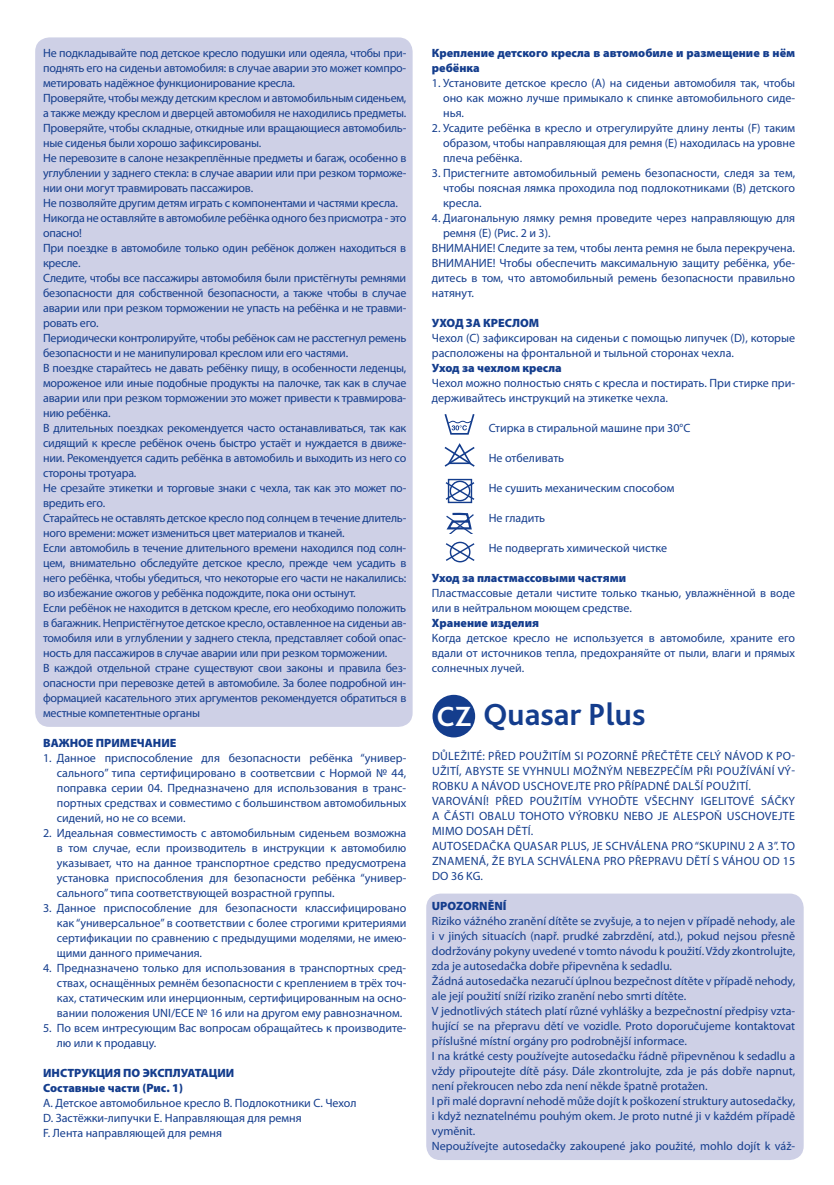
<style>
.page{position:relative;width:834px;height:1185px;background:#fff}
.page>*{position:absolute;margin:0;border:0;box-sizing:border-box;transform-origin:0 0}
.t1{font:700 32px "Bliss 2";color:#143d8d}
.t2{font:12px/15px "Myriad Pro";letter-spacing:-.005em;color:#143d8d;text-align:justify}
.t3{font:12px/15px "Myriad Pro";letter-spacing:.02em;color:#143d8d}
.t4{font:900 12px/15px "Myriad Pro";color:#143d8d}
.s1{font-size:29px;color:#fff}
</style>
<div class="page">
<div style="left:35px;top:37px;width:377px;height:690px;background:#ced0e6;border-radius:14px"></div>
<div style="left:426px;top:893px;width:377px;height:267px;background:#ced0e6;border-radius:14px"></div>
<svg style="left:444px;top:443px;width:31px;height:24px"></svg>
<svg style="left:446px;top:512px;width:28px;height:22px"></svg>
<svg style="left:445px;top:478px;width:30px;height:26px"></svg>
<svg style="left:445px;top:542px;width:30px;height:20px"></svg>
<svg style="left:444px;top:414px;width:31px;height:21px"></svg>
<div style="left:432px;top:695px;width:43px;height:42px;background:#143d8d;border-radius:50%"></div>
<p class="t2" style="left:43px;top:46px;width:364px;text-align:left">Не подкладывайте под детское кресло подушки или одеяла, чтобы при&shy;поднять его на сиденьи автомобиля: в случае аварии это может компро&shy;метировать надёжное функционирование кресла.<br>Проверяйте, чтобы между детским креслом и автомобильным сиденьем, а также между креслом и дверцей автомобиля не находились предметы.<br>Проверяйте, чтобы складные, откидные или вращающиеся автомобиль&shy;ные сиденья были хорошо зафиксированы.<br>Не перевозите в салоне незакреплённые предметы и багаж, особенно в углублении у заднего стекла: в случае аварии или при резком торможе&shy;нии они могут травмировать пассажиров.<br>Не позволяйте другим детям играть с компонентами и частями кресла.<br>Никогда не оставляйте в автомобиле ребёнка одного без присмотра - это опасно!<br>При поездке в автомобиле только один ребёнок должен находиться в кресле.<br>Следите, чтобы все пассажиры автомобиля были пристёгнуты ремнями безопасности для собственной безопасности, а также чтобы в случае аварии или при резком торможении не упасть на ребёнка и не травми&shy;ровать его.<br>Периодически контролируйте, чтобы ребёнок сам не расстегнул ремень безопасности и не манипулировал креслом или его частями.<br>В поездке старайтесь не давать ребёнку пищу, в особенности леденцы, мороженое или иные подобные продукты на палочке, так как в случае аварии или при резком торможении это может привести к травмирова&shy;нию ребёнка.<br>В длительных поездках рекомендуется часто останавливаться, так как сидящий к кресле ребёнок очень быстро устаёт и нуждается в движе&shy;нии. Рекомендуется садить ребёнка в автомобиль и выходить из него со стороны тротуара.<br>Не срезайте этикетки и торговые знаки с чехла, так как это может по&shy;вредить его.<br>Старайтесь не оставлять детское кресло под солнцем в течение длитель&shy;ного времени: может измениться цвет материалов и тканей.<br>Если автомобиль в течение длительного времени находился под солн&shy;цем, внимательно обследуйте детское кресло, прежде чем усадить в него ребёнка, чтобы убедиться, что некоторые его части не накалились: во избежание ожогов у ребёнка подождите, пока они остынут.<br>Если ребёнок не находится в детском кресле, его необходимо положить в багажник. Непристёгнутое детское кресло, оставленное на сиденьи ав&shy;томобиля или в углублении у заднего стекла, представляет собой опас&shy;ность для пассажиров в случае аварии или при резком торможении.<br>В каждой отдельной стране существуют свои законы и правила без&shy;опасности при перевозке детей в автомобиле. За более подробной ин&shy;формацией касательного этих аргументов рекомендуется обратиться в местные компетентные органы</p>
<p class="t4" style="left:43px;top:735px;width:135px">ВАЖНОЕ ПРИМЕЧАНИЕ</p>
<p class="t2" style="left:57px;top:751px;width:351px;text-indent:-14px">1. Данное приспособление для безопасности ребёнка “универ&shy;сального” типа сертифицировано в соответсвии с Нормой № 44, поправка серии 04. Предназначено для использования в транс&shy;портных средствах и совместимо с большинством автомобильных сидений, но не со всеми.</p>
<p class="t2" style="left:57px;top:826px;width:351px;text-indent:-14px">2. Идеальная совместимость с автомобильным сиденьем возможна в том случае, если производитель в инструкции к автомобилю указывает, что на данное транспортное средство предусмотрена установка приспособления для безопасности ребёнка “универ&shy;сального” типа соответствующей возрастной группы.</p>
<p class="t2" style="left:57px;top:901px;width:351px;text-indent:-14px">3. Данное приспособление для безопасности классифицировано как “универсальное” в соответствии с более строгими критериями сертификации по сравнению с предыдущими моделями, не имею&shy;щими данного примечания.</p>
<p class="t2" style="left:57px;top:961px;width:351px;text-indent:-14px">4. Предназначено только для использования в транспортных сред&shy;ствах, оснащённых ремнём безопасности с креплением в трёх точ&shy;ках, статическим или инерционным, сертифицированным на осно&shy;вании положения UNI/ECE № 16 или на другом ему равнозначном.</p>
<p class="t2" style="left:57px;top:1021px;width:351px;text-indent:-14px">5. По всем интресующим Вас вопросам обращайтесь к производите&shy;лю или к продавцу.</p>
<p class="t4" style="left:43px;top:1065px;width:193px">ИНСТРУКЦИЯ ПО ЭКСПЛУАТАЦИИ<br>Составные части (Рис. 1)</p>
<p class="t2" style="left:43px;top:1096px;width:315px;text-align:left">A. Детское автомобильное кресло B. Подлокотники C. Чехол<br>D. Застёжки-липучки E. Направляющая для ремня<br>F. Лента направляющей для ремня</p>
<p class="t4" style="left:431px;top:45px;width:364px">Крепление детского кресла в автомобиле и размещение в нём ребёнка</p>
<p class="t2" style="left:443px;top:76px;width:353px;text-indent:-11px">1. Установите детское кресло (А) на сиденьи автомобиля так, чтобы оно как можно лучше примыкало к спинке автомобильного сиде&shy;нья.</p>
<p class="t2" style="left:443px;top:121px;width:353px;text-indent:-11px">2. Усадите ребёнка в кресло и отрегулируйте длину ленты (F) таким образом, чтобы направляющая для ремня (Е) находилась на уровне плеча ребёнка.</p>
<p class="t2" style="left:443px;top:166px;width:353px;text-indent:-11px">3. Пристегните автомобильный ремень безопасности, следя за тем, чтобы поясная лямка проходила под подлокотниками (В) детского кресла.</p>
<p class="t2" style="left:431px;top:211px;width:364px">4. Диагональную лямку ремня проведите через направляющую для</p>
<p class="t2" style="left:443px;top:226px;width:109px">ремня (Е) (Рис. 2 и 3).</p>
<p class="t2" style="left:431px;top:241px;width:364px">ВНИМАНИЕ! Следите за тем, чтобы лента ремня не была перекручена.</p>
<p class="t2" style="left:431px;top:256px;width:364px">ВНИМАНИЕ! Чтобы обеспечить максимальную защиту ребёнка, убе-</p>
<p class="t2" style="left:431px;top:271px;width:364px">дитесь в том, что автомобильный ремень безопасности правильно</p>
<p class="t2" style="left:431px;top:286px;width:43px">натянут.</p>
<p class="t4" style="left:431px;top:315px;width:109px">УХОД ЗА КРЕСЛОМ</p>
<p class="t2" style="left:431px;top:331px;width:364px">Чехол (С) зафиксирован на сиденьи с помощью липучек (D), которые расположены на фронтальной и тыльной сторонах чехла.</p>
<p class="t4" style="left:431px;top:360px;width:131px">Уход за чехлом кресла</p>
<p class="t2" style="left:431px;top:376px;width:364px">Чехол можно полностью снять с кресла и постирать. При стирке при&shy;держивайтесь инструкций на этикетке чехла.</p>
<p class="t2" style="left:488px;top:421px;width:203px">Стирка в стиральной машине при 30°C</p>
<p class="t2" style="left:488px;top:451px;width:77px">Не отбеливать</p>
<p class="t2" style="left:488px;top:481px;width:187px">Не сушить механическим способом</p>
<p class="t2" style="left:488px;top:511px;width:58px">Не гладить</p>
<p class="t2" style="left:488px;top:541px;width:180px">Не подвергать химической чистке</p>
<p class="t4" style="left:431px;top:570px;width:196px">Уход за пластмассовыми частями</p>
<p class="t2" style="left:431px;top:586px;width:364px">Пластмассовые детали чистите только тканью, увлажнённой в воде или в нейтральном моющем средстве.</p>
<p class="t4" style="left:431px;top:615px;width:109px">Хранение изделия</p>
<p class="t2" style="left:431px;top:631px;width:364px">Когда детское кресло не используется в автомобиле, храните его вдали от источников тепла, предохраняйте от пыли, влаги и прямых солнечных лучей.</p>
<h1 class="t1" style="left:436px;top:702px;width:210px"><span class="s1">CZ</span> Quasar Plus</h1>
<p class="t3" style="left:432px;top:750px;width:364px">DŮLEŽITÉ: PŘED POUŽITÍM SI POZORNĚ PŘEČTĚTE CELÝ NÁVOD K PO-UŽITÍ, ABYSTE SE VYHNULI MOŽNÝM NEBEZPEČÍM PŘI POUŽÍVÁNÍ VÝ-ROBKU A NÁVOD USCHOVEJTE PRO PŘÍPADNÉ DALŠÍ POUŽITÍ.<br>VAROVÁNÍ! PŘED POUŽITÍM VYHOĎTE VŠECHNY IGELITOVÉ SÁČKY A ČÁSTI OBALU TOHOTO VÝROBKU NEBO JE ALESPOŇ USCHOVEJTE MIMO DOSAH DĚTÍ.<br>AUTOSEDAČKA QUASAR PLUS, JE SCHVÁLENA PRO “SKUPINU 2 A 3”. TO ZNAMENÁ, ŽE BYLA SCHVÁLENA PRO PŘEPRAVU DĚTÍ S VÁHOU OD 15<br>DO 36 KG.</p>
<p class="t4" style="left:431px;top:898px;width:76px">UPOZORNĚNÍ</p>
<p class="t2" style="left:431px;top:915px;width:364px;text-align:left">Riziko vážného zranění dítěte se zvyšuje, a to nejen v případě nehody, ale i v jiných situacích (např. prudké zabrzdění, atd.), pokud nejsou přesně dodržovány pokyny uvedené v tomto návodu k použití. Vždy zkontrolujte, zda je autosedačka dobře připevněna k sedadlu.<br>Žádná autosedačka nezaručí úplnou bezpečnost dítěte v případě nehody, ale její použití sníží riziko zranění nebo smrti dítěte.<br>V jednotlivých státech platí různé vyhlášky a bezpečnostní předpisy vzta&shy;hující se na přepravu dětí ve vozidle. Proto doporučujeme kontaktovat příslušné místní orgány pro podrobnější informace.<br>I na krátké cesty používejte autosedačku řádně připevněnou k sedadlu a vždy připoutejte dítě pásy. Dále zkontrolujte, zda je pás dobře napnut, není překroucen nebo zda není někde špatně protažen.<br>I při malé dopravní nehodě může dojít k poškození struktury autosedačky, i když neznatelnému pouhým okem. Je proto nutné ji v každém případě vyměnit.<br>Nepoužívejte autosedačky zakoupené jako použité, mohlo dojít k váž-</p>
</div>
